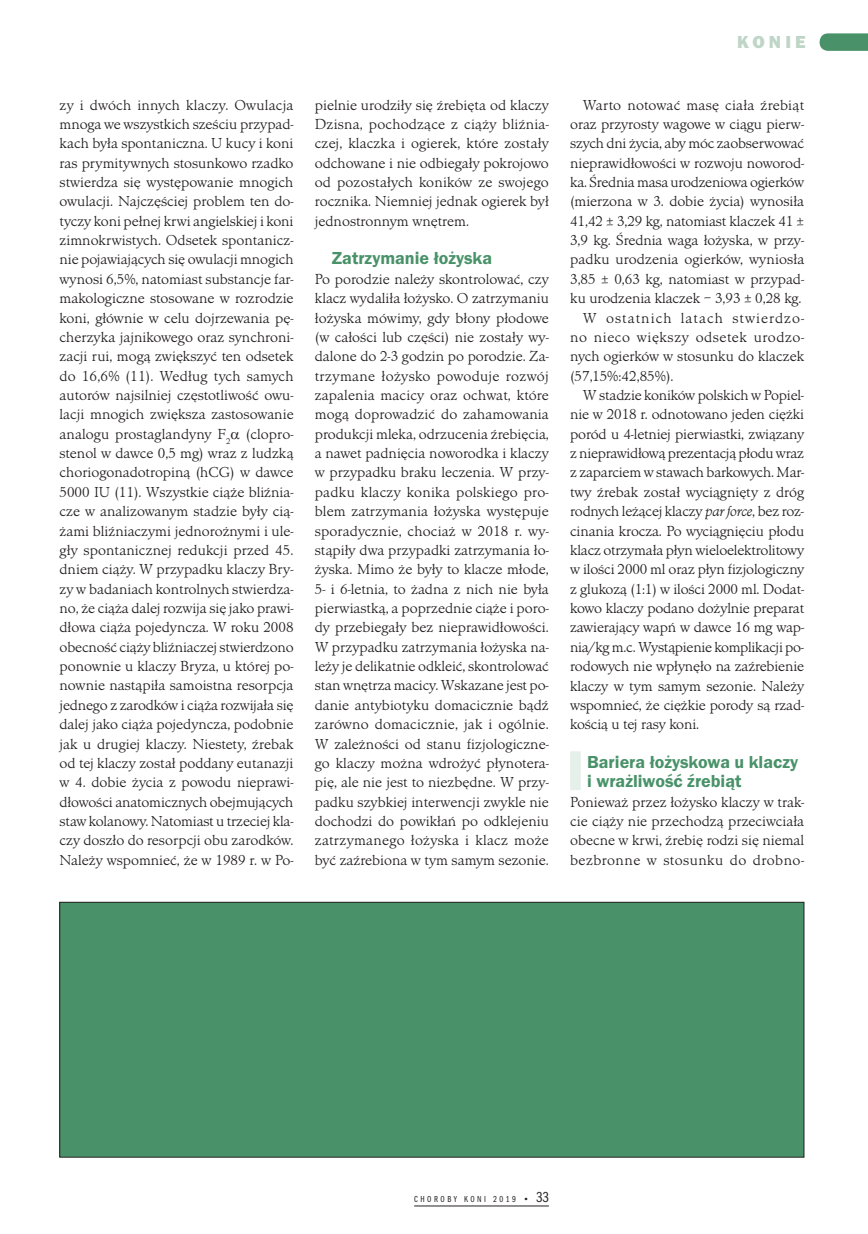
<style>
.page{position:relative;width:868px;height:1234px;background:#fff}
.page>*{position:absolute;margin:0;border:0;box-sizing:border-box;transform-origin:0 0}
.t1{font:18px/19.4px "Franklin Got URWTCE Dem";color:#499269}
.t2{font:18px "Franklin Got URWTCE Hea";letter-spacing:.225em;color:#bfd6c7}
.t3{font:300 15px/19.4px "Minister TCE";letter-spacing:-.01em;color:#231f20;text-align:justify}
.t4{font:300 15px "Minister TCE";letter-spacing:.015em;color:#231f20}
.t5{font:300 15px "Minister TCE";letter-spacing:.04em;color:#231f20}
.t6{font:300 15px "Minister TCE";letter-spacing:.07em;color:#231f20}
.t7{font:9px "Franklin Got URWTCE Boo Com";letter-spacing:.285em;color:#231f20}
.s1{font-style:italic}
.s2{font-size:15px}
</style>
<div class="page">
<hr style="left:414px;top:1205px;width:135px;height:1px;background:#231f20">
<svg style="left:819px;top:33px;width:48px;height:18px"></svg>
<div style="left:60px;top:902px;width:743px;height:254px;background:#499269"></div>
<div style="left:60px;top:901px;width:744px;height:256px;border:1px solid #231f20"></div>
<div style="left:570px;top:751px;width:10px;height:19px;background:#e6f0ea"></div>
<div style="left:570px;top:770px;width:10px;height:20px;background:#e6f0ea"></div>
<p class="t3" style="left:60px;top:95px;width:235px">zy i dwóch innych klaczy. Owulacja mnoga we wszystkich sześciu przypad&shy;kach była spontaniczna. U kucy i koni ras prymitywnych stosunkowo rzadko stwierdza się występowanie mnogich owulacji. Najczęściej problem ten do&shy;tyczy koni pełnej krwi angielskiej i koni zimnokrwistych. Odsetek spontanicz&shy;nie pojawiających się owulacji mnogich wynosi 6,5%, natomiast substancje far&shy;makologiczne stosowane w rozrodzie koni, głównie w celu dojrzewania pę&shy;cherzyka jajnikowego oraz synchroni&shy;zacji rui, mogą zwiększyć ten odsetek do 16,6% (11). Według tych samych autorów najsilniej częstotliwość owu&shy;lacji mnogich zwiększa zastosowanie analogu prostaglandyny F<sub>2</sub> (clopro&shy;stenol w dawce 0,5 mg) wraz z ludzką choriogonadotropiną (hCG) w dawce 5000 IU (11). Wszystkie ciąże bliźnia&shy;cze w analizowanym stadzie były cią&shy;żami bliźniaczymi jednorożnymi i ule&shy;gły spontanicznej redukcji przed 45. dniem ciąży. W przypadku klaczy Bry&shy;zy w badaniach kontrolnych stwierdza&shy;no, że ciąża dalej rozwija się jako prawi&shy;dłowa ciąża pojedyncza. W roku 2008 obecność ciąży bliźniaczej stwierdzono ponownie u klaczy Bryza, u której po&shy;nownie nastąpiła samoistna resorpcja jednego z zarodków i ciąża rozwijała się dalej jako ciąża pojedyncza, podobnie jak u drugiej klaczy. Niestety, źrebak od tej klaczy został poddany eutanazji w 4. dobie życia z powodu nieprawi&shy;dłowości anatomicznych obejmujących staw kolanowy. Natomiast u trzeciej kla&shy;czy doszło do resorpcji obu zarodków.<br>Należy wspomnieć, że w 1989 r. w Po-</p>
<p class="t3" style="left:315px;top:95px;width:235px">pielnie urodziły się źrebięta od klaczy Dzisna, pochodzące z ciąży bliźnia&shy;czej, klaczka i ogierek, które zostały odchowane i nie odbiegały pokrojowo od pozostałych koników ze swojego rocznika. Niemniej jednak ogierek był jednostronnym wnętrem.</p>
<p class="t1" style="left:332px;top:249px;width:162px">Zatrzymanie łożyska</p>
<p class="t3" style="left:315px;top:269px;width:236px">Po porodzie należy skontrolować, czy klacz wydaliła łożysko. O zatrzymaniu łożyska mówimy, gdy błony płodowe (w całości lub części) nie zostały wy&shy;dalone do 2-3 godzin po porodzie. Za&shy;trzymane łożysko powoduje rozwój zapalenia macicy oraz ochwat, które mogą doprowadzić do zahamowania produkcji mleka, odrzucenia źrebięcia, a nawet padnięcia noworodka i klaczy w przypadku braku leczenia. W przy&shy;padku klaczy konika polskiego pro&shy;blem zatrzymania łożyska występuje sporadycznie, chociaż w 2018 r. wy&shy;stąpiły dwa przypadki zatrzymania ło&shy;żyska. Mimo że były to klacze młode, 5- i 6-letnia, to żadna z nich nie była pierwiastką, a poprzednie ciąże i poro&shy;dy przebiegały bez nieprawidłowości.<br>W przypadku zatrzymania łożyska na&shy;leży je delikatnie odkleić, skontrolować stan wnętrza macicy. Wskazane jest po&shy;danie antybiotyku domacicznie bądź zarówno domacicznie, jak i ogólnie.<br>W zależności od stanu fizjologiczne&shy;go klaczy można wdrożyć płynotera&shy;pię, ale nie jest to niezbędne. W przy&shy;padku szybkiej interwencji zwykle nie dochodzi do powikłań po odklejeniu zatrzymanego łożyska i klacz może być zaźrebiona w tym samym sezonie.</p>
<p class="t2" style="left:737px;top:32px;width:70px">KONIE</p>
<p class="t4" style="left:583px;top:96px;width:223px">Warto notować masę ciała źrebiąt</p>
<p class="t3" style="left:570px;top:115px;width:235px">oraz przyrosty wagowe w ciągu pierw-</p>
<p class="t3" style="left:570px;top:134px;width:235px">szych dni życia, aby móc zaobserwować</p>
<p class="t3" style="left:570px;top:153px;width:235px">nieprawidłowości w rozwoju noworod-</p>
<p class="t3" style="left:570px;top:173px;width:235px">ka. Średnia masa urodzeniowa ogierków</p>
<p class="t3" style="left:570px;top:192px;width:235px">(mierzona w 3. dobie życia) wynosiła</p>
<p class="t3" style="left:570px;top:211px;width:235px">41,42 ± 3,29 kg, natomiast klaczek 41 ±</p>
<p class="t3" style="left:570px;top:231px;width:235px">3,9 kg. Średnia waga łożyska, w przy-</p>
<p class="t3" style="left:570px;top:250px;width:235px">padku urodzenia ogierków, wyniosła</p>
<p class="t3" style="left:570px;top:269px;width:235px">3,85 ± 0,63 kg, natomiast w przypad-</p>
<p class="t3" style="left:570px;top:289px;width:233px">ku urodzenia klaczek − 3,93 ± 0,28 kg.</p>
<p class="t6" style="left:583px;top:309px;width:223px">W ostatnich latach stwierdzo-</p>
<p class="t5" style="left:570px;top:328px;width:235px">no nieco większy odsetek urodzo-</p>
<p class="t3" style="left:570px;top:347px;width:235px">nych ogierków w stosunku do klaczek</p>
<p class="t3" style="left:570px;top:366px;width:105px">(57,15%:42,85%).</p>
<p class="t3" style="left:583px;top:385px;width:223px">W stadzie koników polskich w Popiel-</p>
<p class="t3" style="left:570px;top:405px;width:235px">nie w 2018 r. odnotowano jeden ciężki</p>
<p class="t3" style="left:570px;top:424px;width:235px">poród u 4-letniej pierwiastki, związany</p>
<p class="t3" style="left:570px;top:443px;width:235px">z nieprawidłową prezentacją płodu wraz</p>
<p class="t3" style="left:570px;top:463px;width:235px">z zaparciem w stawach barkowych. Mar-</p>
<p class="t3" style="left:570px;top:482px;width:235px">twy źrebak został wyciągnięty z dróg</p>
<p class="t3" style="left:570px;top:502px;width:235px">rodnych leżącej klaczy <span class="s1">par force</span>, bez roz-</p>
<p class="t3" style="left:570px;top:521px;width:235px">cinania krocza. Po wyciągnięciu płodu</p>
<p class="t3" style="left:570px;top:540px;width:236px">klacz otrzymała płyn wieloelektrolitowy</p>
<p class="t3" style="left:570px;top:560px;width:235px">w ilości 2000 ml oraz płyn fizjologiczny</p>
<p class="t3" style="left:570px;top:579px;width:235px">z glukozą (1:1) w ilości 2000 ml. Dodat-</p>
<p class="t3" style="left:570px;top:598px;width:235px">kowo klaczy podano dożylnie preparat</p>
<p class="t3" style="left:570px;top:618px;width:235px">zawierający wapń w dawce 16 mg wap-</p>
<p class="t3" style="left:570px;top:637px;width:235px">nia/kg m.c. Wystąpienie komplikacji po-</p>
<p class="t3" style="left:570px;top:656px;width:235px">rodowych nie wpłynęło na zaźrebienie</p>
<p class="t3" style="left:570px;top:676px;width:235px">klaczy w tym samym sezonie. Należy</p>
<p class="t3" style="left:570px;top:695px;width:235px">wspomnieć, że ciężkie porody są rzad-</p>
<p class="t3" style="left:570px;top:714px;width:130px">kością u tej rasy koni.</p>
<p class="t1" style="left:587px;top:752px;width:212px">Bariera łożyskowa u klaczy i wrażliwość źrebiąt</p>
<p class="t3" style="left:570px;top:792px;width:235px">Ponieważ przez łożysko klaczy w trak&shy;cie ciąży nie przechodzą przeciwciała obecne w krwi, źrebię rodzi się niemal bezbronne w stosunku do drobno-</p>
<p class="t7" style="left:414px;top:1193px;width:136px">CHOROBY KONI 2019 • <span class="s2">33</span></p>
</div>
